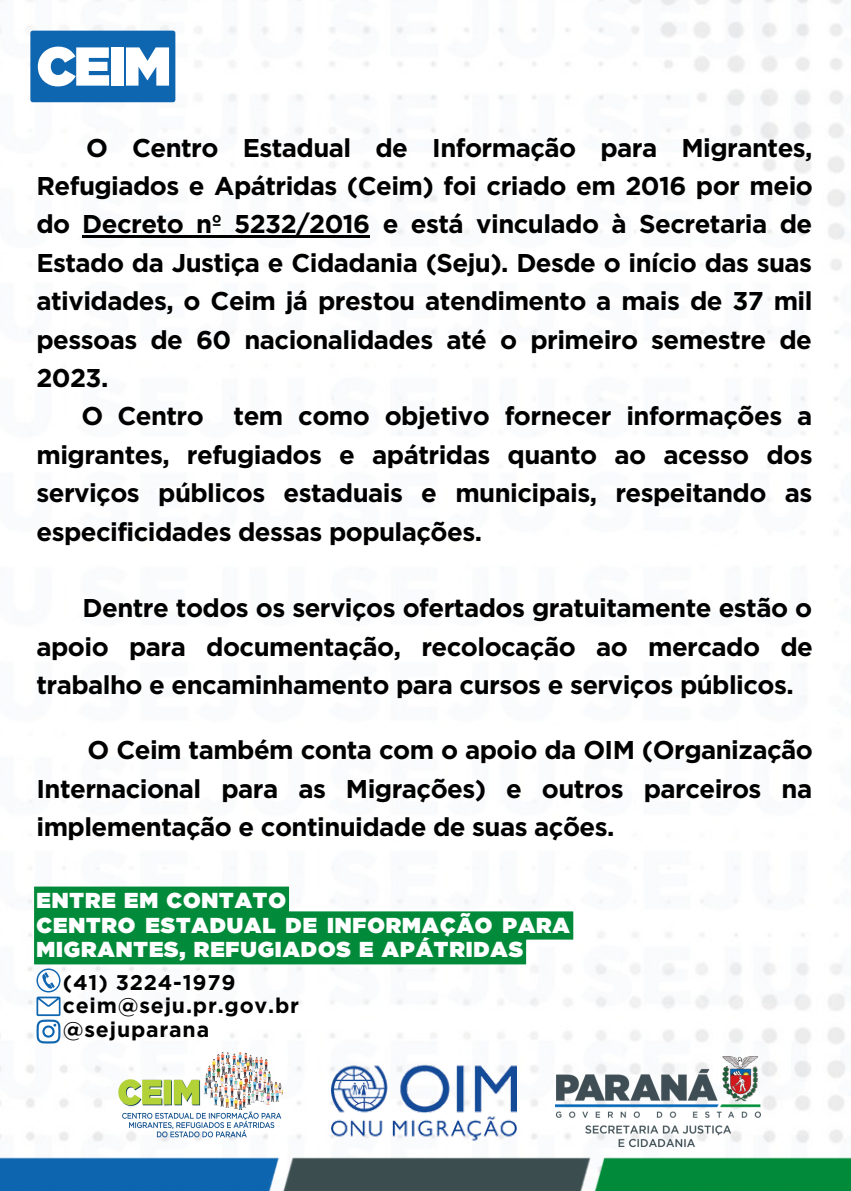
<style>
.page{position:relative;width:851px;height:1191px;background:#fff}
.page>*{position:absolute;margin:0;border:0;box-sizing:border-box;transform-origin:0 0}
.t1{font:900 54.6px "Gotham";color:#fff}
.t2{font:700 25.8px/38.4px "Gotham";letter-spacing:-.02em;color:#000;text-align:justify}
.t3{font:900 21.6px/24.8px "Gotham";letter-spacing:.04em;color:#fff}
.t4{font:700 21.2px "Gotham";letter-spacing:.04em;color:#000}
</style>
<div class="page">
<img style="left:0;top:0;width:845px;height:1143px">
<img style="left:0;top:1157px;width:850px;height:33px">
<hr style="left:82px;top:236px;width:287px;height:2px;background:#000">
<img style="left:555px;top:1057px;width:205px;height:91px">
<img style="left:114px;top:1045px;width:178px;height:98px">
<img style="left:331px;top:1056px;width:185px;height:87px">
<svg style="left:36px;top:969px;width:24px;height:75px"></svg>
<div style="left:30px;top:31px;width:145px;height:71px;background:#0f66b0"></div>
<svg style="left:34px;top:887px;width:539px;height:77px;fill:#008a39"></svg>
<p class="t1" style="left:36px;top:33px;width:136px">CEIM</p>
<p class="t2" style="left:36px;top:128px;width:777px;text-indent:49px">O Centro Estadual de Informação para Migrantes, Refugiados e Apátridas (Ceim) foi criado em 2016 por meio do Decreto nº 5232/2016 e está vinculado à Secretaria de Estado da Justiça e Cidadania (Seju). Desde o início das suas atividades, o Ceim já prestou atendimento a mais de 37 mil pessoas de 60 nacionalidades até o primeiro semestre de 2023.</p>
<p class="t2" style="left:36px;top:397px;width:777px;text-indent:45px">O Centro tem como objetivo fornecer informações a migrantes, refugiados e apátridas quanto ao acesso dos serviços públicos estaduais e municipais, respeitando as especificidades dessas populações.</p>
<p class="t2" style="left:36px;top:589px;width:777px;text-indent:46px">Dentre todos os serviços ofertados gratuitamente estão o apoio para documentação, recolocação ao mercado de trabalho e encaminhamento para cursos e serviços públicos.</p>
<p class="t2" style="left:36px;top:731px;width:777px;text-indent:51px">O Ceim também conta com o apoio da OIM (Organização Internacional para as Migrações) e outros parceiros na implementação e continuidade de suas ações.</p>
<p class="t3" style="left:36px;top:888px;width:251px">ENTRE EM CONTATO</p>
<p class="t3" style="left:36px;top:912px;width:534px">CENTRO ESTADUAL DE INFORMAÇÃO PARA<br>MIGRANTES, REFUGIADOS E APÁTRIDAS</p>
<p class="t4" style="left:63px;top:969px;width:174px">(41) 3224-1979</p>
<p class="t4" style="left:63px;top:993px;width:237px">ceim@seju.pr.gov.br</p>
<p class="t4" style="left:63px;top:1017px;width:148px">@sejuparana</p>
</div>
